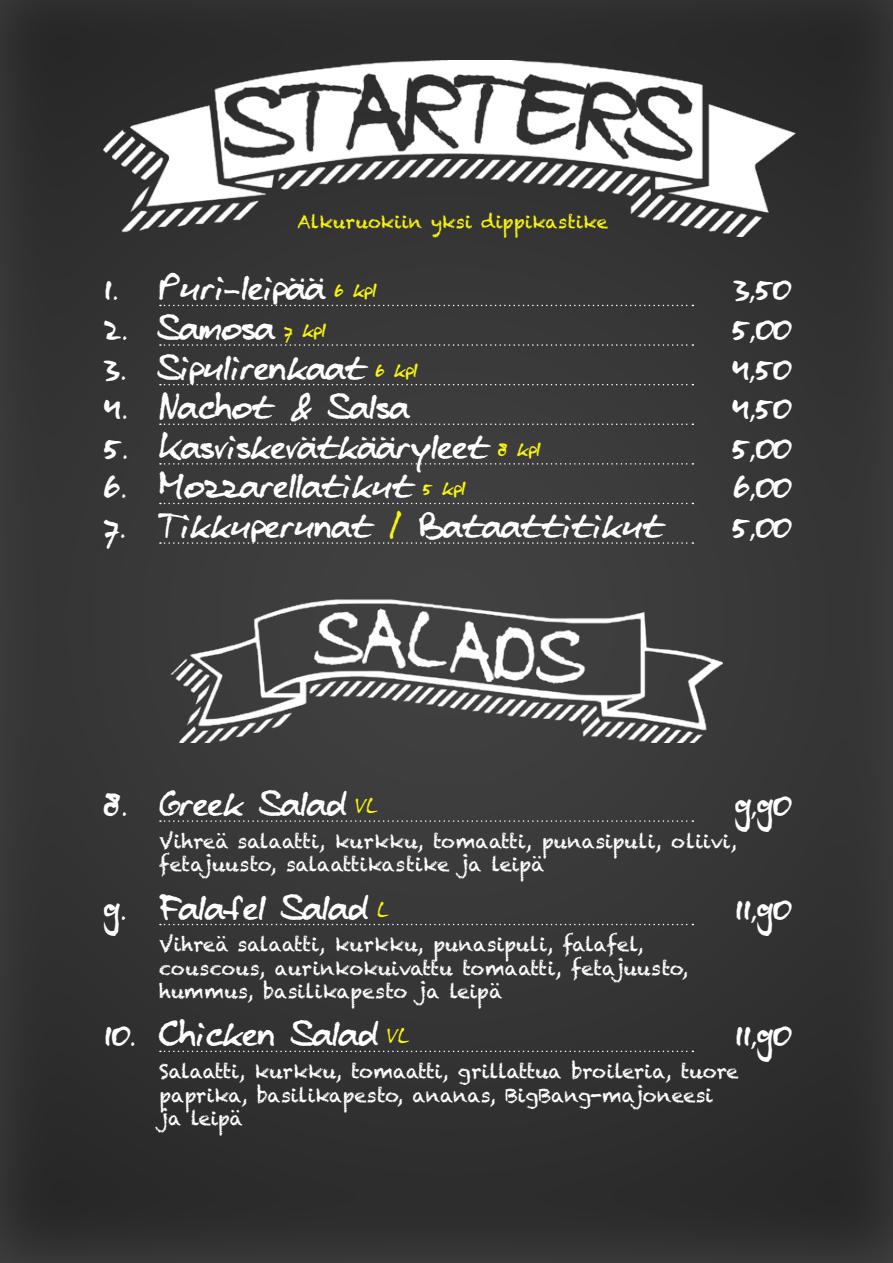
<style>
.page{position:relative;width:893px;height:1263px;background:#fff}
.page>*{position:absolute;margin:0;border:0;box-sizing:border-box;transform-origin:0 0}
.t1{font:33px "blzee";color:#fff}
.t2{font:19.5px/23.4px "Chalkduster";color:#fff}
.t3{font:18px "Chalkduster";color:#f7f410}
.s1{font-size:18.3px;color:#f7f410}
.s2{color:#f7f410}
</style>
<div class="page">
<img style="left:0;top:0;width:893px;height:1263px">
<img style="left:104px;top:60px;width:691px;height:176px">
<img style="left:171px;top:600px;width:551px;height:143px">
<svg style="left:160px;top:305px;width:533px;height:1px"></svg>
<svg style="left:160px;top:344px;width:533px;height:2px"></svg>
<svg style="left:160px;top:384px;width:533px;height:1px"></svg>
<svg style="left:160px;top:423px;width:533px;height:2px"></svg>
<svg style="left:160px;top:463px;width:533px;height:2px"></svg>
<svg style="left:160px;top:503px;width:533px;height:1px"></svg>
<svg style="left:160px;top:542px;width:533px;height:2px"></svg>
<svg style="left:160px;top:820px;width:533px;height:2px"></svg>
<svg style="left:160px;top:924px;width:533px;height:1px"></svg>
<svg style="left:160px;top:1050px;width:533px;height:2px"></svg>
<p class="t3" style="left:298px;top:211px;width:312px">Alkuruokiin yksi dippikastike</p>
<h1 class="t1" style="left:104px;top:270px;width:274px">1. Puri-leipää <span class="s1">6 kpl</span></h1>
<h1 class="t1" style="left:733px;top:270px;width:58px">3,50</h1>
<h1 class="t1" style="left:104px;top:310px;width:223px">2. Samosa <span class="s1">7 kpl</span></h1>
<h1 class="t1" style="left:732px;top:310px;width:59px">5,00</h1>
<h1 class="t1" style="left:104px;top:349px;width:315px">3. Sipulirenkaat <span class="s1">6 kpl</span></h1>
<h1 class="t1" style="left:732px;top:349px;width:59px">4,50</h1>
<h1 class="t1" style="left:104px;top:389px;width:307px">4. Nachot &amp; Salsa</h1>
<h1 class="t1" style="left:732px;top:389px;width:59px">4,50</h1>
<h1 class="t1" style="left:104px;top:429px;width:438px">5. Kasviskevätkääryleet <span class="s1">8 kpl</span></h1>
<h1 class="t1" style="left:732px;top:429px;width:59px">5,00</h1>
<h1 class="t1" style="left:104px;top:468px;width:363px">6. Mozzarellatikut <span class="s1">5 kpl</span></h1>
<h1 class="t1" style="left:733px;top:468px;width:58px">6,00</h1>
<h1 class="t1" style="left:104px;top:508px;width:561px">7. Tikkuperunat <span class="s2">/</span> Bataattitikut</h1>
<h1 class="t1" style="left:732px;top:508px;width:59px">5,00</h1>
<h1 class="t1" style="left:104px;top:786px;width:275px">8. Greek Salad <span class="s1">VL</span></h1>
<h1 class="t1" style="left:735px;top:786px;width:56px">9,90</h1>
<p class="t2" style="left:159px;top:829px;width:579px">Vihreä salaatti, kurkku, tomaatti, punasipuli, oliivi, fetajuusto, salaattikastike ja leipä</p>
<h1 class="t1" style="left:104px;top:889px;width:286px">9. Falafel Salad <span class="s1">L</span></h1>
<h1 class="t1" style="left:735px;top:889px;width:57px">11,90</h1>
<p class="t2" style="left:159px;top:933px;width:530px">Vihreä salaatti, kurkku, punasipuli, falafel, couscous, aurinkokuivattu tomaatti, fetajuusto, hummus, basilikapesto ja leipä</p>
<h1 class="t1" style="left:104px;top:1016px;width:307px">10. Chicken Salad <span class="s1">VL</span></h1>
<h1 class="t1" style="left:735px;top:1016px;width:57px">11,90</h1>
<p class="t2" style="left:159px;top:1060px;width:581px">Salaatti, kurkku, tomaatti, grillattua broileria, tuore paprika, basilikapesto, ananas, BigBang-majoneesi ja leipä</p>
</div>
